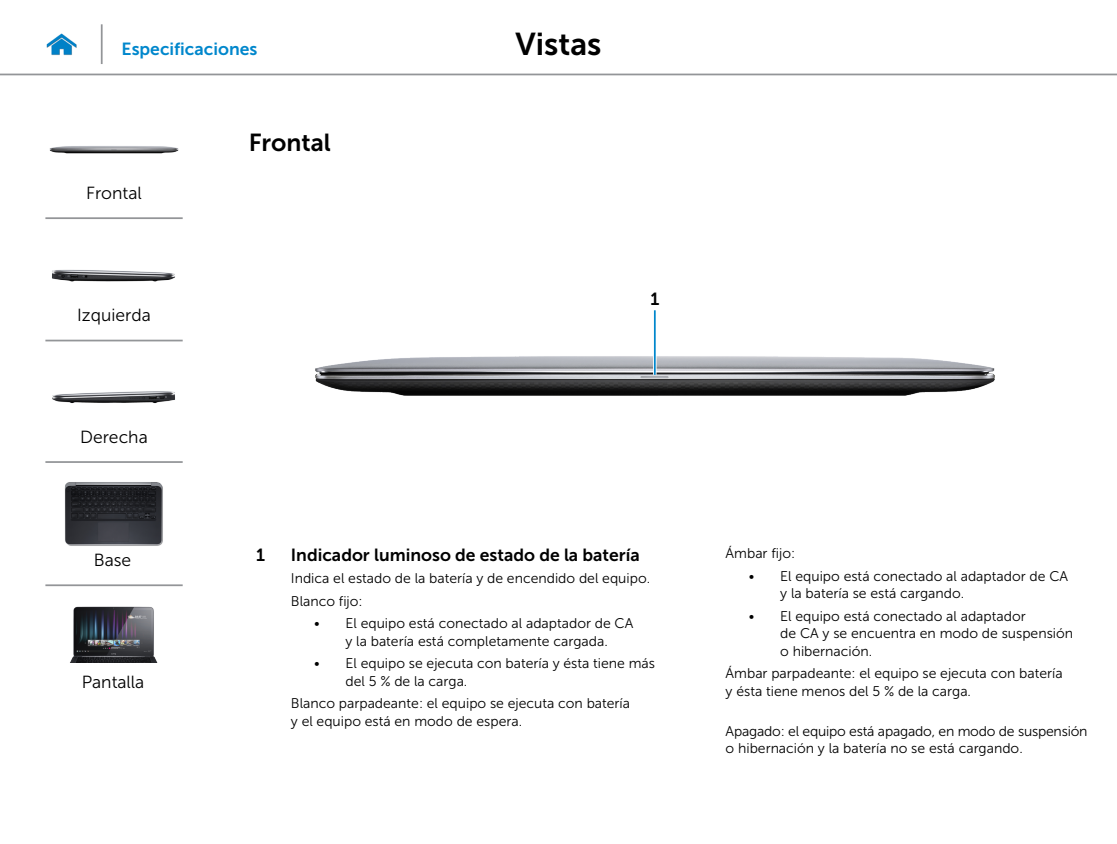
<style>
.page{position:relative;width:1117px;height:844px;background:#fff}
.page>*{position:absolute;margin:0;border:0;box-sizing:border-box;transform-origin:0 0}
.t1{font:31.5px "Museo Sans For Dell 700";color:#000}
.Head2{font:24.5px "Museo Sans For Dell 700";color:#000}
.Callout_Head{font:17.5px "Museo Sans For Dell 700";color:#000}
.t2{font:17.5px "Museo Sans For Dell 300";color:#000}
.Hyperlink{font:17.5px "Museo Sans For Dell 700";color:#0087cc}
.Callout-L{font:17.5px "Museo Sans For Dell 700";color:#000}
.Callout_description{font:14px/17.5px "Museo Sans For Dell 300";color:#000}
</style>
<div class="page">
<hr style="left:0;top:74px;width:1116px;height:1px;background:#939598">
<img style="left:46px;top:33px;width:31px;height:23px">
<img style="left:315px;top:356px;width:680px;height:40px">
<hr style="left:653px;top:310px;width:3px;height:65px;background:#fff">
<hr style="left:653px;top:310px;width:2px;height:65px;background:#0087cc">
<hr style="left:101px;top:24px;width:2px;height:40px;background:#939598">
<img style="left:49px;top:146px;width:130px;height:8px">
<img style="left:52px;top:269px;width:123px;height:13px">
<img style="left:52px;top:391px;width:123px;height:12px">
<img style="left:64px;top:482px;width:99px;height:64px">
<img style="left:70px;top:606px;width:87px;height:56px">
<hr style="left:45px;top:217px;width:138px;height:2px;background:#939598">
<hr style="left:45px;top:339px;width:138px;height:2px;background:#939598">
<hr style="left:45px;top:461px;width:138px;height:2px;background:#939598">
<hr style="left:45px;top:584px;width:138px;height:2px;background:#939598">
<p class="Hyperlink" style="left:122px;top:39px;width:137px">Especificaciones</p>
<h1 class="t1" style="left:515px;top:26px;width:87px">Vistas</h1>
<p class="t2" style="left:86px;top:183px;width:57px">Frontal</p>
<p class="t2" style="left:77px;top:305px;width:75px">Izquierda</p>
<p class="t2" style="left:80px;top:428px;width:69px">Derecha</p>
<p class="t2" style="left:94px;top:550px;width:39px">Base</p>
<p class="t2" style="left:82px;top:672px;width:64px">Pantalla</p>
<p class="Head2" style="left:249px;top:128px;width:84px">Frontal</p>
<p class="Callout-L" style="left:650px;top:289px;width:10px">1</p>
<p class="Callout_Head" style="left:256px;top:544px;width:10px">1</p>
<p class="Callout_Head" style="left:291px;top:544px;width:350px">Indicador luminoso de estado de la batería</p>
<p class="Callout_description" style="left:291px;top:569px;width:360px">Indica el estado de la batería y de encendido del equipo.</p>
<p class="Callout_description" style="left:291px;top:592px;width:73px">Blanco fijo:</p>
<p class="Callout_description" style="left:314px;top:614px;width:321px;text-align:center">• El equipo está conectado al adaptador de CA y la batería está completamente cargada.</p>
<p class="Callout_description" style="left:345px;top:654px;width:311px;text-indent:-32px">• El equipo se ejecuta con batería y ésta tiene más del 5 % de la carga.</p>
<p class="Callout_description" style="left:291px;top:694px;width:341px">Blanco parpadeante: el equipo se ejecuta con batería y el equipo está en modo de espera.</p>
<p class="Callout_description" style="left:725px;top:544px;width:71px">Ámbar fijo:</p>
<p class="Callout_description" style="left:780px;top:567px;width:289px;text-indent:-32px">• El equipo está conectado al adaptador de CA y la batería se está cargando.</p>
<p class="Callout_description" style="left:780px;top:607px;width:294px;text-indent:-32px">• El equipo está conectado al adaptador<br>de CA y se encuentra en modo de suspensión o hibernación.</p>
<p class="Callout_description" style="left:725px;top:664px;width:338px">Ámbar parpadeante: el equipo se ejecuta con batería y ésta tiene menos del 5 % de la carga.</p>
<p class="Callout_description" style="left:725px;top:722px;width:363px">Apagado: el equipo está apagado, en modo de suspensión o hibernación y la batería no se está cargando.</p>
</div>
